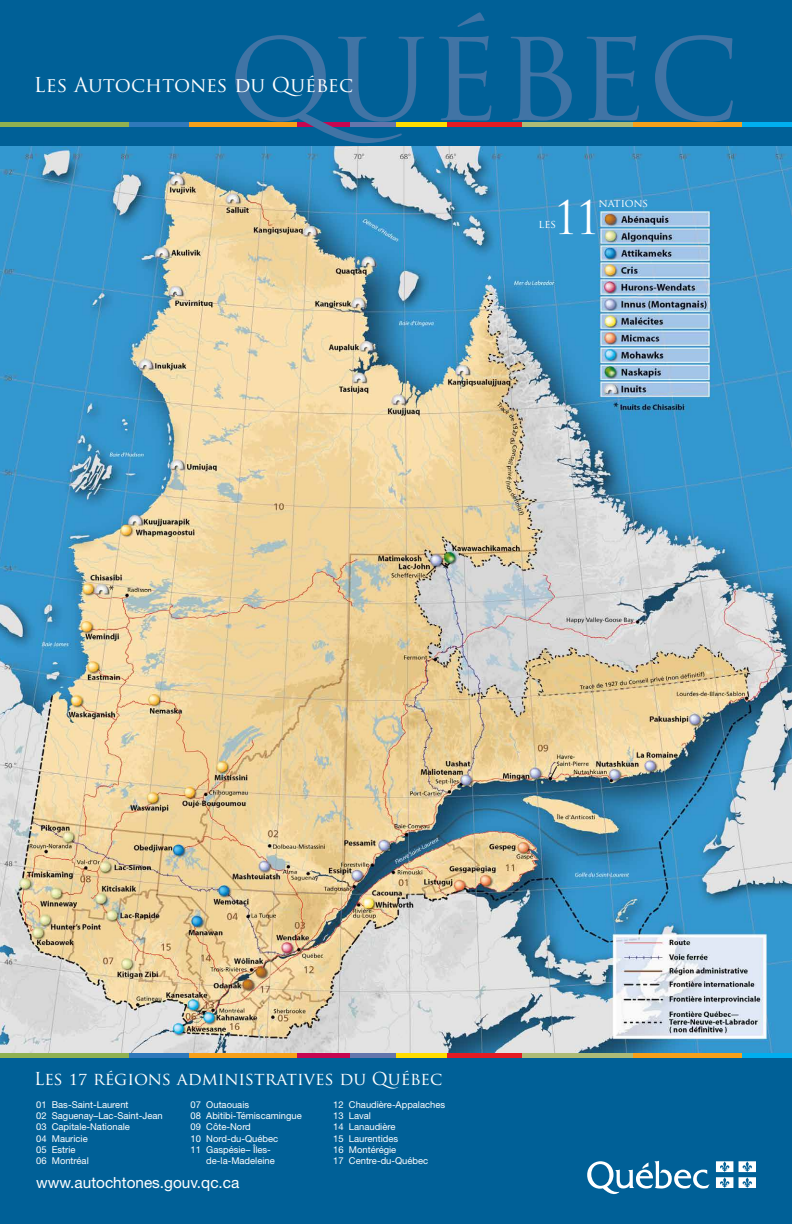
<style>
.page{position:relative;width:792px;height:1224px;background:#006097}
.page>*{position:absolute;margin:0;border:0;box-sizing:border-box;transform-origin:0 0}
.t1{font:130px "Trajan Pro";color:#4174a5}
.t2{font:45px "Trajan Pro";color:#fff;scale:.92 1}
.t3{font:20px "Trajan Pro";letter-spacing:.005em;color:#fff}
.t4{font:17.4px "Trajan Pro";color:#fff}
.t5{font:15.4px "Helvetica Neue LT Std";color:#fff}
.t6{font:11px "Trajan Pro";color:#fff}
.t7{font:9.4px/11.3px "Helvetica Neue LT Std";color:#fff}
</style>
<div class="page">
<img style="left:0;top:146px;width:792px;height:907px">
<hr style="left:189px;top:122px;width:109px;height:4px;background:#f6a01a">
<hr style="left:446px;top:122px;width:76px;height:4px;background:#e31b23">
<hr style="left:522px;top:122px;width:115px;height:4px;background:#adbb77">
<hr style="left:633px;top:122px;width:110px;height:4px;background:#f6a01a">
<hr style="left:297px;top:122px;width:53px;height:4px;background:#c60651">
<hr style="left:742px;top:122px;width:50px;height:4px;background:#00aeef">
<hr style="left:350px;top:122px;width:46px;height:4px;background:#6476ac">
<hr style="left:0;top:122px;width:132px;height:4px;background:#90b151">
<hr style="left:396px;top:122px;width:50px;height:4px;background:#fd0">
<hr style="left:129px;top:122px;width:60px;height:4px;background:#2f79bb">
<div style="left:189px;top:1053px;width:109px;height:5px;background:#f6a01a"></div>
<div style="left:446px;top:1053px;width:76px;height:5px;background:#e31b23"></div>
<div style="left:522px;top:1053px;width:115px;height:5px;background:#adbb77"></div>
<div style="left:633px;top:1053px;width:110px;height:5px;background:#f6a01a"></div>
<div style="left:297px;top:1053px;width:53px;height:5px;background:#c60651"></div>
<div style="left:742px;top:1053px;width:50px;height:5px;background:#00aeef"></div>
<div style="left:350px;top:1053px;width:46px;height:5px;background:#6476ac"></div>
<div style="left:0;top:1053px;width:132px;height:5px;background:#90b151"></div>
<div style="left:396px;top:1053px;width:50px;height:5px;background:#fd0"></div>
<div style="left:129px;top:1053px;width:60px;height:5px;background:#2f79bb"></div>
<svg style="left:587px;top:1161px;width:123px;height:33px"></svg>
<svg style="left:716px;top:1161px;width:17px;height:27px"></svg>
<svg style="left:739px;top:1161px;width:17px;height:27px"></svg>
<h1 class="t1" style="left:228px;top:-10px;width:513px">québec</h1>
<h3 class="t3" style="left:34px;top:72px;width:321px">Les Autochtones du Québec</h3>
<h2 class="t2" style="left:554px;top:189px;width:51px">11</h2>
<p class="t6" style="left:599px;top:196px;width:51px">nations</p>
<p class="t6" style="left:538px;top:217px;width:19px">les</p>
<h3 class="t4" style="left:34px;top:1067px;width:410px">Les 17 régions administratives du Québec</h3>
<p class="t7" style="left:36px;top:1099px;width:128px">01 Bas-Saint-Laurent<br>02 Saguenay–Lac-Saint-Jean<br>03 Capitale-Nationale<br>04 Mauricie<br>05 Estrie<br>06 Montréal</p>
<p class="t7" style="left:191px;top:1099px;width:60px">07 Outaouais</p>
<p class="t7" style="left:333px;top:1099px;width:113px">12 Chaudière-Appalaches<br>13 Laval<br>14 Lanaudière<br>15 Laurentides<br>16 Montérégie<br>17 Centre-du-Québec</p>
<p class="t7" style="left:191px;top:1110px;width:113px">08 Abitibi-Témiscamingue</p>
<p class="t7" style="left:191px;top:1121px;width:62px">09 Côte-Nord</p>
<p class="t7" style="left:191px;top:1133px;width:89px">10 Nord-du-Québec</p>
<p class="t7" style="left:191px;top:1144px;width:82px">11 Gaspésie– Îles-</p>
<p class="t7" style="left:206px;top:1155px;width:70px">de-la-Madeleine</p>
<h3 class="t5" style="left:36px;top:1174px;width:205px">www.autochtones.gouv.qc.ca</h3>
</div>
